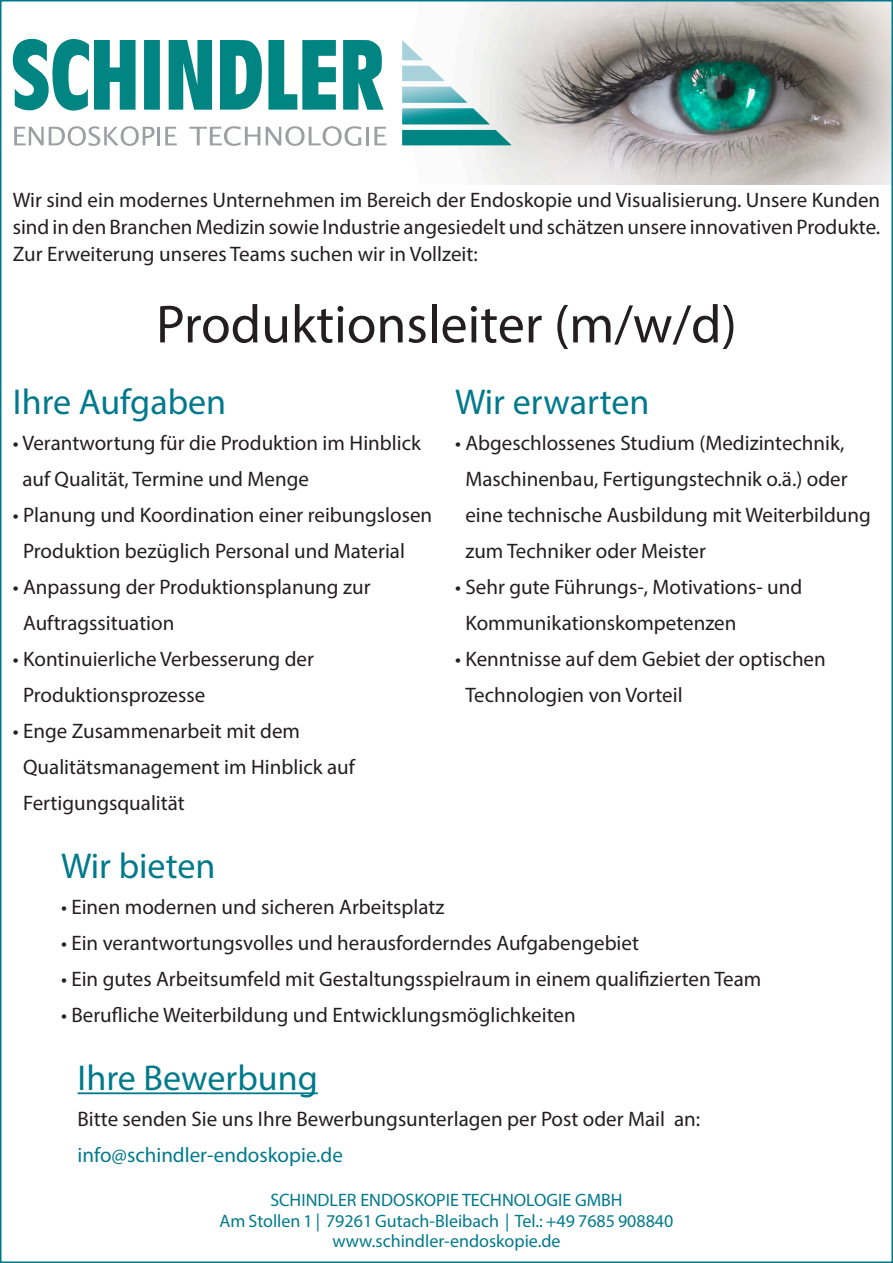
<style>
.page{position:relative;width:893px;height:1263px;background:#fff}
.page>*{position:absolute;margin:0;border:0;box-sizing:border-box;transform-origin:0 0}
.Head{font:54px "Myriad Pro";color:#231f20}
.Einf__Abs{font:36px "Myriad Pro";color:#007a8b}
.Produktvorteile{font:21px/36px "Myriad Pro";color:#231f20}
.Einf__Abs-2{font:21px/27px "Myriad Pro";color:#231f20;text-align:justify}
.Produktvorteile-2{font:21px "Myriad Pro";color:#007a8b}
.Copytext{font:18px "Myriad Pro";color:#007a8b}
</style>
<div class="page">
<img style="left:12px;top:3px;width:878px;height:182px">
<svg style="left:190px;top:126px;width:70px;height:20px"></svg>
<svg style="left:266px;top:126px;width:95px;height:20px"></svg>
<hr style="left:366px;top:127px;width:3px;height:18px;background:#9d9fa2">
<svg style="left:374px;top:127px;width:12px;height:18px"></svg>
<svg style="left:14px;top:126px;width:163px;height:20px"></svg>
<div style="left:144px;top:40px;width:16px;height:70px;background:#008583"></div>
<svg style="left:343px;top:40px;width:41px;height:70px"></svg>
<svg style="left:220px;top:40px;width:42px;height:70px"></svg>
<svg style="left:169px;top:40px;width:43px;height:70px;background:#2a9997"></svg>
<svg style="left:13px;top:39px;width:123px;height:72px"></svg>
<svg style="left:268px;top:40px;width:68px;height:70px"></svg>
<svg style="left:402px;top:40px;width:21px;height:20px"></svg>
<svg style="left:402px;top:130px;width:110px;height:15px;background:#118c8a"></svg>
<svg style="left:402px;top:87px;width:88px;height:37px"></svg>
<svg style="left:402px;top:66px;width:43px;height:15px"></svg>
<hr style="left:78px;top:1092px;width:240px;height:2px;background:#007a8b">
<p class="Einf__Abs-2" style="left:13px;top:186px;width:869px">Wir sind ein modernes Unternehmen im Bereich der Endoskopie und Visualisierung. Unsere Kunden sind in den Branchen Medizin sowie Industrie angesiedelt und schätzen unsere innovativen Produkte.<br>Zur Erweiterung unseres Teams suchen wir in Vollzeit:</p>
<p class="Head" style="left:156px;top:291px;width:582px">Produktionsleiter (m/w/d)</p>
<p class="Einf__Abs" style="left:13px;top:380px;width:215px">Ihre Aufgaben</p>
<p class="Produktvorteile" style="left:22px;top:425px;width:400px;text-indent:-10px">• Verantwortung für die Produktion im Hinblick auf Qualität, Termine und Menge</p>
<p class="Produktvorteile" style="left:23px;top:497px;width:411px;text-indent:-10px">• Planung und Koordination einer reibungslosen<br>Produktion bezüglich Personal und Material</p>
<p class="Produktvorteile" style="left:23px;top:569px;width:349px;text-indent:-10px">• Anpassung der Produktionsplanung zur<br>Auftragssituation</p>
<p class="Produktvorteile" style="left:23px;top:641px;width:292px;text-indent:-10px">• Kontinuierliche Verbesserung der<br>Produktionsprozesse</p>
<p class="Produktvorteile" style="left:23px;top:713px;width:333px;text-indent:-10px">• Enge Zusammenarbeit mit dem<br>Qualitätsmanagement im Hinblick auf<br>Fertigungsqualität</p>
<p class="Einf__Abs" style="left:455px;top:380px;width:196px">Wir erwarten</p>
<p class="Produktvorteile" style="left:465px;top:425px;width:407px;text-indent:-10px">• Abgeschlossenes Studium (Medizintechnik, Maschinenbau, Fertigungstechnik o.ä.) oder eine technische Ausbildung mit Weiterbildung zum Techniker oder Meister</p>
<p class="Produktvorteile" style="left:465px;top:569px;width:338px;text-indent:-10px">• Sehr gute Führungs-, Motivations- und<br>Kommunikationskompetenzen</p>
<p class="Produktvorteile" style="left:465px;top:641px;width:362px;text-indent:-10px">• Kenntnisse auf dem Gebiet der optischen<br>Technologien von Vorteil</p>
<p class="Einf__Abs" style="left:61px;top:844px;width:156px">Wir bieten</p>
<p class="Produktvorteile" style="left:61px;top:889px;width:385px">• Einen modernen und sicheren Arbeitsplatz</p>
<p class="Produktvorteile" style="left:61px;top:925px;width:579px">• Ein verantwortungsvolles und herausforderndes Aufgabengebiet</p>
<p class="Produktvorteile" style="left:61px;top:961px;width:702px">• Ein gutes Arbeitsumfeld mit Gestaltungsspielraum in einem qualifizierten Team</p>
<p class="Produktvorteile" style="left:61px;top:997px;width:516px">• Berufliche Weiterbildung und Entwicklungsmöglichkeiten</p>
<p class="Einf__Abs" style="left:78px;top:1055px;width:242px">Ihre Bewerbung</p>
<p class="Produktvorteile" style="left:78px;top:1100px;width:624px">Bitte senden Sie uns Ihre Bewerbungsunterlagen per Post oder Mail an:</p>
<p class="Produktvorteile-2" style="left:78px;top:1142px;width:267px">info@schindler-endoskopie.de</p>
<p class="Copytext" style="left:270px;top:1189px;width:354px">SCHINDLER ENDOSKOPIE TECHNOLOGIE GMBH</p>
<p class="Copytext" style="left:220px;top:1210px;width:455px">Am Stollen 1 | 79261 Gutach-Bleibach | Tel.: +49 7685 908840</p>
<p class="Copytext" style="left:332px;top:1230px;width:230px">www.schindler-endoskopie.de</p>
</div>
